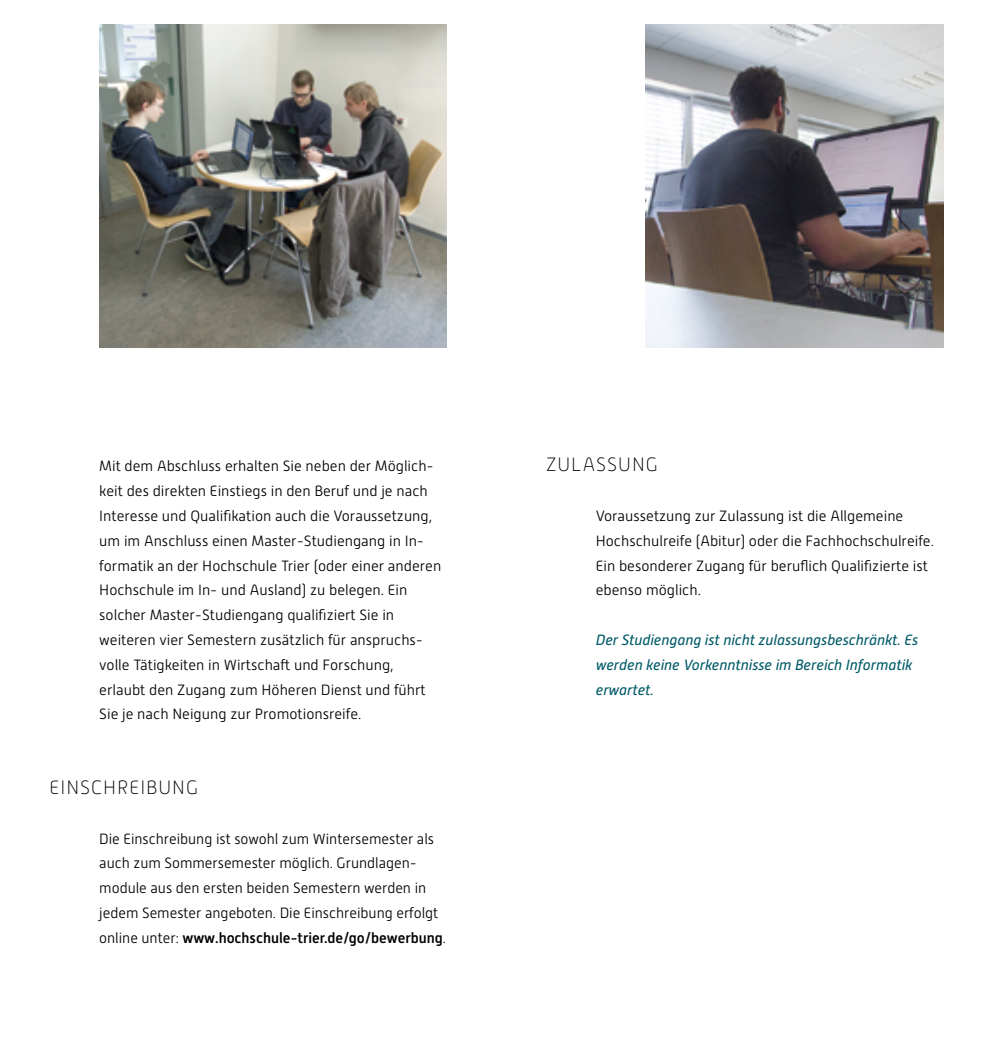
<style>
.page{position:relative;width:993px;height:1042px;background:#fff}
.page>*{position:absolute;margin:0;border:0;box-sizing:border-box;transform-origin:0 0}
.t1{font:100 19.25px "Alwyn New";letter-spacing:.05em;color:#000}
.t2{font:300 14.88px/24.8px "Alwyn New";color:#000}
.t3{font:italic 14.88px/24.8px "Alwyn New";color:#005b67}
.s1{font-weight:500}
</style>
<div class="page">
<img style="left:645px;top:25px;width:298px;height:322px">
<img style="left:99px;top:25px;width:347px;height:322px">
<p class="t2" style="left:99px;top:454px;width:343px">Mit dem Abschluss erhalten Sie neben der Möglich&shy;keit des direkten Einstiegs in den Beruf und je nach Interesse und Qualifikation auch die Voraussetzung, um im Anschluss einen Master-Studiengang in In&shy;formatik an der Hochschule Trier (oder einer anderen Hochschule im In- und Ausland) zu belegen. Ein solcher Master-Studiengang qualifiziert Sie in weiteren vier Semestern zusätzlich für anspruchs&shy;volle Tätigkeiten in Wirtschaft und Forschung, erlaubt den Zugang zum Höheren Dienst und führt Sie je nach Neigung zur Promotionsreife.</p>
<p class="t1" style="left:50px;top:777px;width:150px">EINSCHREIBUNG</p>
<p class="t2" style="left:99px;top:826px;width:348px">Die Einschreibung ist sowohl zum Wintersemester als auch zum Sommersemester möglich. Grundlagen&shy;module aus den ersten beiden Semestern werden in jedem Semester angeboten. Die Einschreibung erfolgt online unter: <span class="s1">www.hochschule-trier.de/go/bewerbung</span>.</p>
<p class="t1" style="left:546px;top:454px;width:113px">ZULASSUNG</p>
<p class="t2" style="left:595px;top:503px;width:339px">Voraussetzung zur Zulassung ist die Allgemeine Hochschulreife (Abitur) oder die Fachhochschulreife.<br>Ein besonderer Zugang für beruflich Qualifizierte ist ebenso möglich.</p>
<p class="t3" style="left:595px;top:627px;width:324px">Der Studiengang ist nicht zulassungsbeschränkt. Es werden keine Vorkenntnisse im Bereich Informatik erwartet.</p>
</div>
